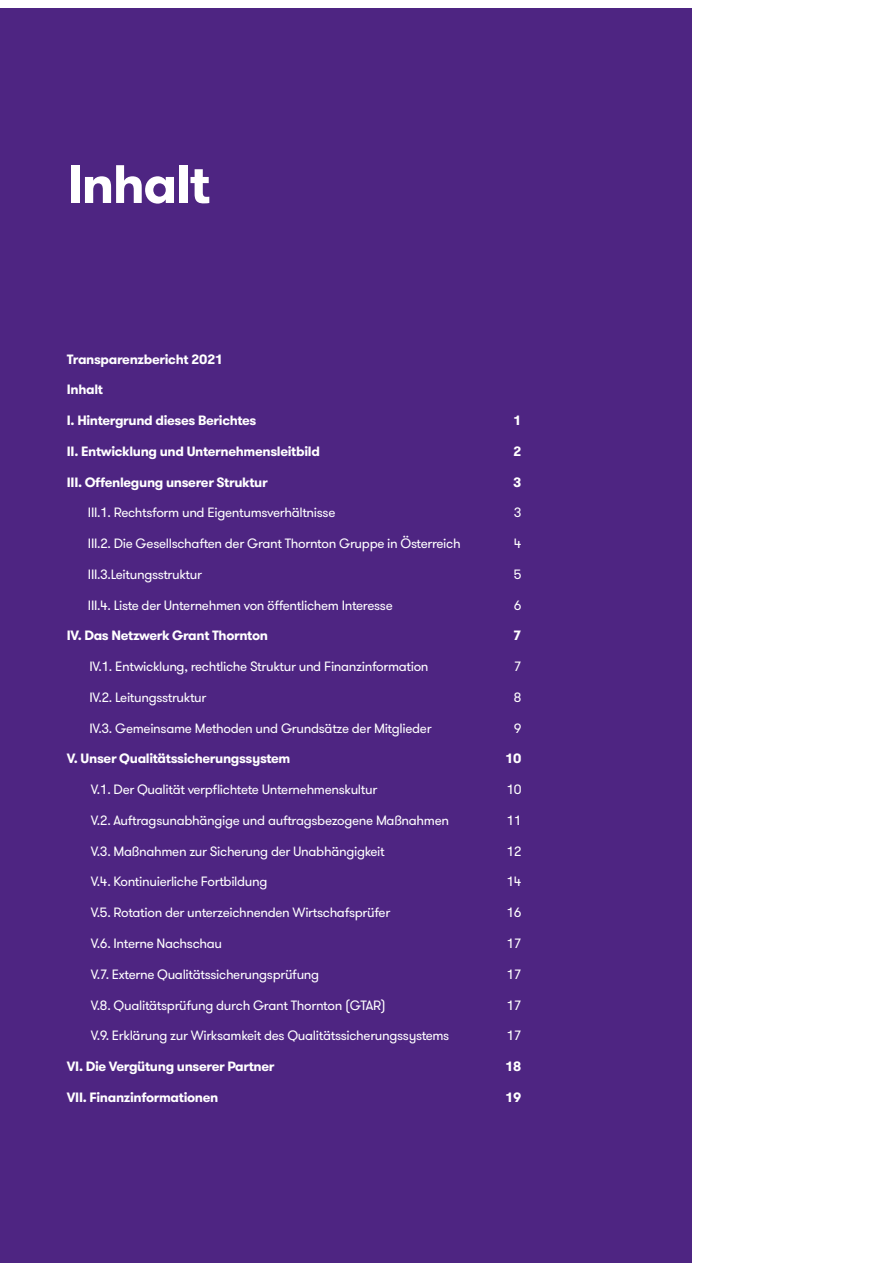
<style>
.page{position:relative;width:893px;height:1263px;background:#fff}
.page>*{position:absolute;margin:0;border:0;box-sizing:border-box;transform-origin:0 0}
.t1{font:700 54px "GT Walsheim Pro";letter-spacing:-.03em;color:#fff}
.t2{font:13.5px "GT Walsheim Pro";letter-spacing:-.025em;color:#fff}
.t3{font:700 13.5px "GT Walsheim Pro";letter-spacing:-.025em;color:#fff}
</style>
<div class="page">
<div style="left:0;top:9px;width:691px;height:1254px;background:#4e2582"></div>
<h1 class="t1" style="left:67px;top:149px;width:145px">Inhalt</h1>
<p class="t3" style="left:67px;top:350px;width:158px">Transparenzbericht 2021</p>
<p class="t3" style="left:67px;top:381px;width:38px">Inhalt</p>
<p class="t3" style="left:67px;top:412px;width:191px">I. Hintergrund dieses Berichtes</p>
<p class="t3" style="left:513px;top:412px;width:10px">1</p>
<p class="t3" style="left:67px;top:442px;width:254px">II. Entwicklung und Unternehmensleitbild</p>
<p class="t3" style="left:513px;top:442px;width:10px">2</p>
<p class="t3" style="left:67px;top:473px;width:202px">III. Offenlegung unserer Struktur</p>
<p class="t3" style="left:513px;top:473px;width:10px">3</p>
<p class="t2" style="left:88px;top:504px;width:249px">III.1. Rechtsform und Eigentumsverhältnisse</p>
<p class="t2" style="left:514px;top:504px;width:9px">3</p>
<p class="t2" style="left:88px;top:535px;width:374px">III.2. Die Gesellschaften der Grant Thornton Gruppe in Österreich</p>
<p class="t2" style="left:514px;top:535px;width:9px">4</p>
<p class="t2" style="left:88px;top:566px;width:116px">III.3.Leitungsstruktur</p>
<p class="t2" style="left:514px;top:566px;width:9px">5</p>
<p class="t2" style="left:88px;top:596px;width:306px">III.4. Liste der Unternehmen von öffentlichem Interesse</p>
<p class="t2" style="left:514px;top:596px;width:9px">6</p>
<p class="t3" style="left:67px;top:627px;width:202px">IV. Das Netzwerk Grant Thornton</p>
<p class="t3" style="left:513px;top:627px;width:10px">7</p>
<p class="t2" style="left:89px;top:658px;width:341px">IV.1. Entwicklung, rechtliche Struktur und Finanzinformation</p>
<p class="t2" style="left:514px;top:658px;width:9px">7</p>
<p class="t2" style="left:89px;top:689px;width:119px">IV.2. Leitungsstruktur</p>
<p class="t2" style="left:514px;top:689px;width:9px">8</p>
<p class="t2" style="left:89px;top:719px;width:344px">IV.3. Gemeinsame Methoden und Grundsätze der Mitglieder</p>
<p class="t2" style="left:514px;top:719px;width:9px">9</p>
<p class="t3" style="left:67px;top:750px;width:225px">V. Unser Qualitätssicherungssystem</p>
<p class="t3" style="left:505px;top:750px;width:18px">10</p>
<p class="t2" style="left:91px;top:781px;width:288px">V.1. Der Qualität verpflichtete Unternehmenskultur</p>
<p class="t2" style="left:506px;top:781px;width:17px">10</p>
<p class="t2" style="left:91px;top:812px;width:360px">V.2. Auftragsunabhängige und auftragsbezogene Maßnahmen</p>
<p class="t2" style="left:506px;top:812px;width:17px">11</p>
<p class="t2" style="left:91px;top:842px;width:295px">V.3. Maßnahmen zur Sicherung der Unabhängigkeit</p>
<p class="t2" style="left:506px;top:842px;width:17px">12</p>
<p class="t2" style="left:91px;top:873px;width:178px">V.4. Kontinuierliche Fortbildung</p>
<p class="t2" style="left:506px;top:873px;width:17px">14</p>
<p class="t2" style="left:91px;top:904px;width:301px">V.5. Rotation der unterzeichnenden Wirtschafsprüfer</p>
<p class="t2" style="left:506px;top:904px;width:17px">16</p>
<p class="t2" style="left:91px;top:935px;width:133px">V.6. Interne Nachschau</p>
<p class="t2" style="left:506px;top:935px;width:17px">17</p>
<p class="t2" style="left:91px;top:965px;width:230px">V.7. Externe Qualitätssicherungsprüfung</p>
<p class="t2" style="left:506px;top:965px;width:17px">17</p>
<p class="t2" style="left:91px;top:996px;width:296px">V.8. Qualitätsprüfung durch Grant Thornton (GTAR)</p>
<p class="t2" style="left:506px;top:996px;width:17px">17</p>
<p class="t2" style="left:91px;top:1027px;width:360px">V.9. Erklärung zur Wirksamkeit des Qualitätssicherungssystems</p>
<p class="t2" style="left:506px;top:1027px;width:17px">17</p>
<p class="t3" style="left:67px;top:1057px;width:209px">VI. Die Vergütung unserer Partner</p>
<p class="t3" style="left:505px;top:1057px;width:18px">18</p>
<p class="t3" style="left:67px;top:1088px;width:153px">VII. Finanzinformationen</p>
<p class="t3" style="left:505px;top:1088px;width:18px">19</p>
</div>
